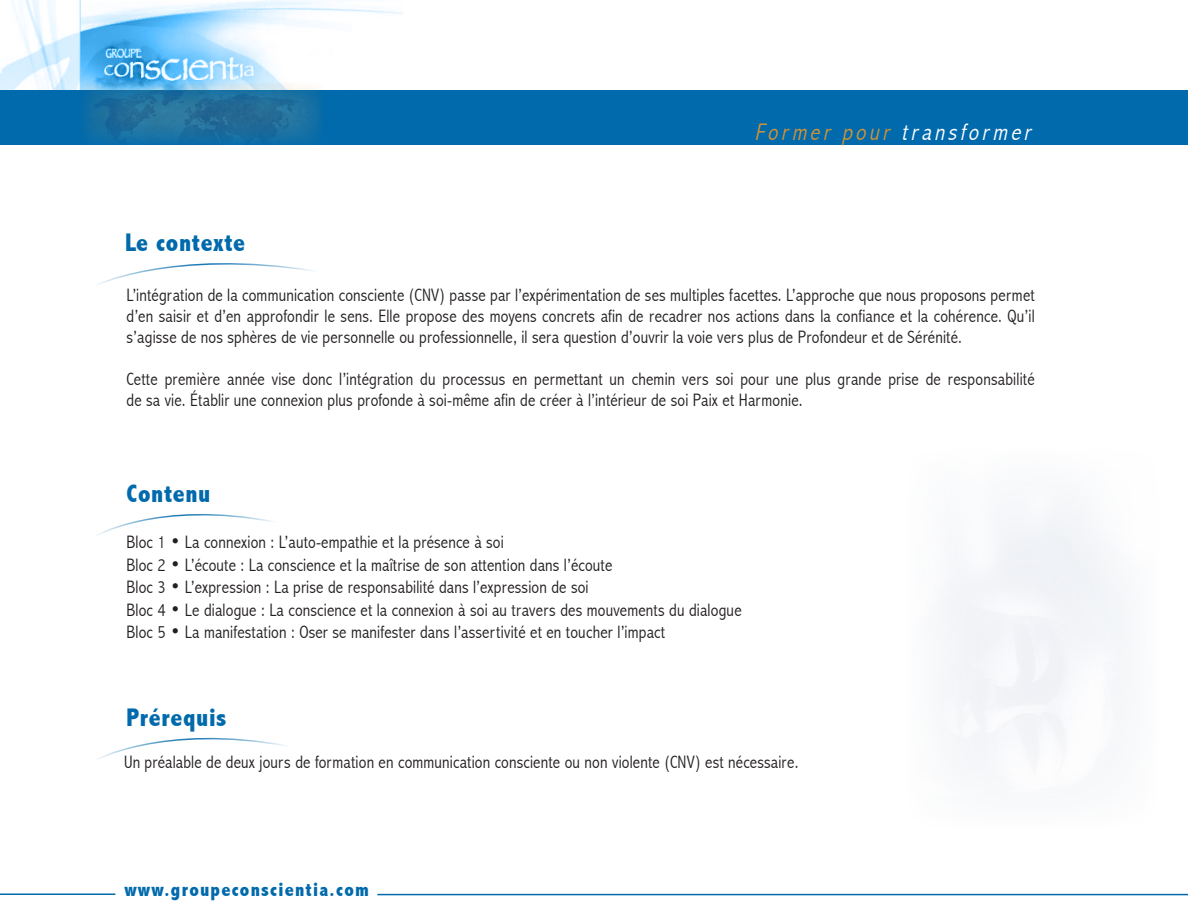
<style>
.page{position:relative;width:1188px;height:918px;background:#fff}
.page>*{position:absolute;margin:0;border:0;box-sizing:border-box;transform-origin:0 0}
.t1{font:800 condensed 25.5px "Abadi";letter-spacing:.025em;color:#006aac}
.t2{font:italic 300 condensed 24px "Abadi";color:#fff}
.t3{font:800 condensed 19.5px "Abadi";letter-spacing:.06em;color:#006aac}
.t4{font:300 condensed 18px/21px "Abadi";letter-spacing:.01em;color:#231f20;text-align:justify}
.s1{color:#cf9236}
.s2{font-size:21px}
</style>
<div class="page">
<img style="left:0;top:0;width:402px;height:90px">
<div style="left:0;top:90px;width:1188px;height:55px;background:#006aac"></div>
<img style="left:80px;top:81px;width:245px;height:63px">
<svg style="left:97px;top:263px;width:216px;height:22px"></svg>
<svg style="left:96px;top:513px;width:177px;height:23px"></svg>
<svg style="left:825px;top:504px;width:337px;height:392px"></svg>
<svg style="left:98px;top:737px;width:188px;height:22px"></svg>
<hr style="left:377px;top:894px;width:811px;height:1px;background:#006aac">
<hr style="left:0;top:894px;width:115px;height:1px;background:#006aac">
<p class="t1" style="left:125px;top:228px;width:122px">Le contexte</p>
<p class="t2" style="left:755px;top:118px;width:283px"><span class="s1">Former pour</span> transformer</p>
<p class="t4" style="left:126px;top:285px;width:910px">L’intégration de la communication consciente (CNV) passe par l’expérimentation de ses multiples facettes. L’approche que nous proposons permet d’en saisir et d’en approfondir le sens. Elle propose des moyens concrets afin de recadrer nos actions dans la confiance et la cohérence. Qu’il s’agisse de nos sphères de vie personnelle ou professionnelle, il sera question d’ouvrir la voie vers plus de Profondeur et de Sérénité.</p>
<p class="t4" style="left:126px;top:369px;width:910px">Cette première année vise donc l’intégration du processus en permettant un chemin vers soi pour une plus grande prise de responsabilité de sa vie. Établir une connexion plus profonde à soi-même afin de créer à l’intérieur de soi Paix et Harmonie.</p>
<p class="t1" style="left:126px;top:479px;width:86px">Contenu</p>
<p class="t4" style="left:126px;top:532px;width:379px">Bloc 1 <span class="s2">•</span> La connexion : L’auto-empathie et la présence à soi</p>
<p class="t4" style="left:126px;top:554px;width:487px">Bloc 2 <span class="s2">•</span> L’écoute : La conscience et la maîtrise de son attention dans l’écoute</p>
<p class="t4" style="left:126px;top:577px;width:464px">Bloc 3 <span class="s2">•</span> L’expression : La prise de responsabilité dans l’expression de soi</p>
<p class="t4" style="left:126px;top:599px;width:617px">Bloc 4 <span class="s2">•</span> Le dialogue : La conscience et la connexion à soi au travers des mouvements du dialogue</p>
<p class="t4" style="left:126px;top:622px;width:540px">Bloc 5 <span class="s2">•</span> La manifestation : Oser se manifester dans l’assertivité et en toucher l’impact</p>
<p class="t1" style="left:126px;top:703px;width:102px">Prérequis</p>
<p class="t4" style="left:124px;top:752px;width:676px">Un préalable de deux jours de formation en communication consciente ou non violente (CNV) est nécessaire.</p>
<p class="t3" style="left:124px;top:879px;width:246px">www.groupeconscientia.com</p>
</div>
